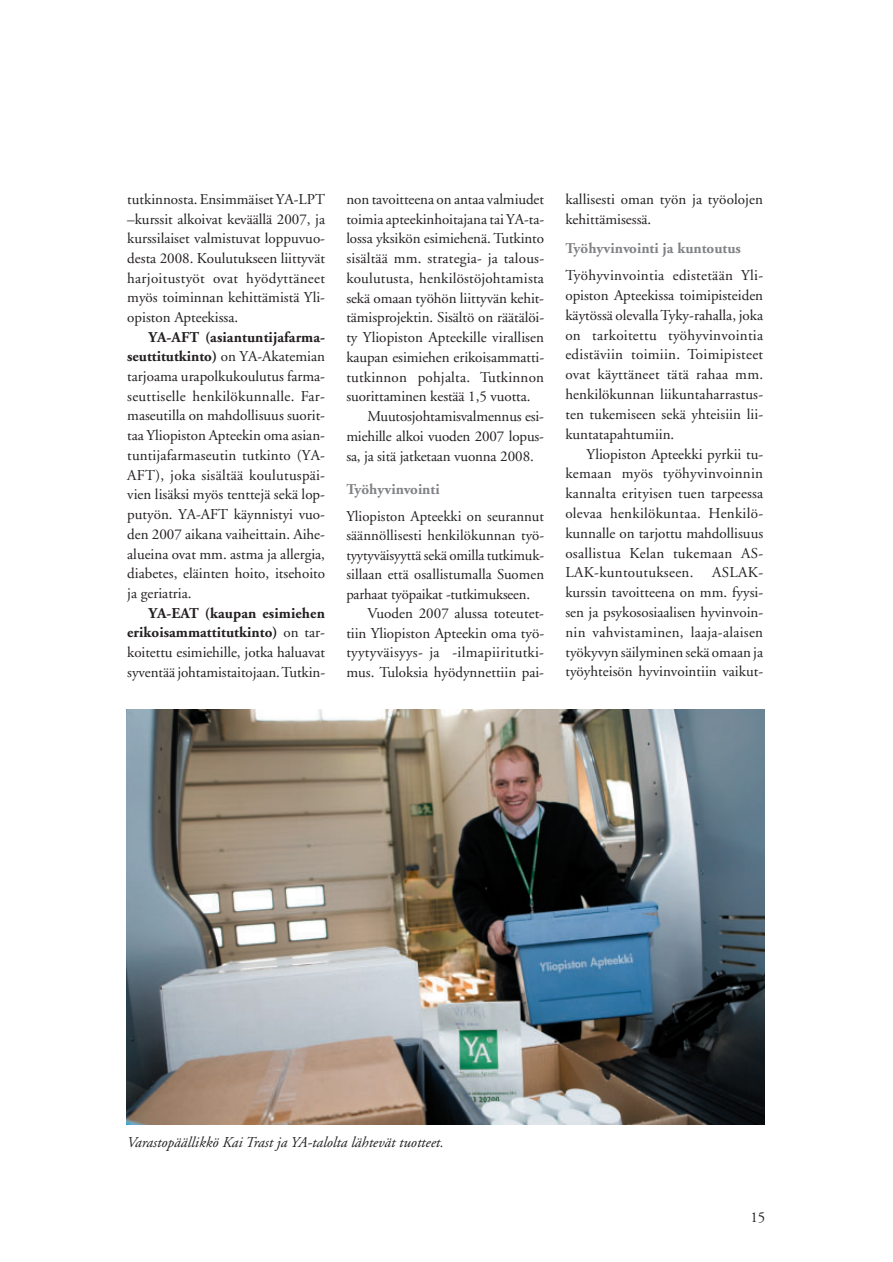
<style>
.page{position:relative;width:893px;height:1262px;background:#fff}
.page>*{position:absolute;margin:0;border:0;box-sizing:border-box;transform-origin:0 0}
.t1{font:15px/19.8px "Adobe Garamond";color:#231f20;text-align:justify}
.t2{font:italic 15px "Adobe Garamond";color:#231f20}
.t3{font:700 15px "Adobe Garamond";color:#808285}
.t4{font:15px "Adobe Garamond";letter-spacing:.02em;color:#231f20}
.s1{font-weight:700}
</style>
<div class="page">
<img style="left:126px;top:710px;width:638px;height:414px">
<p class="t1" style="left:127px;top:191px;width:199px">tutkinnosta. Ensimmäiset YA-LPT –kurssit alkoivat keväällä 2007, ja kurssilaiset valmistuvat loppuvuo&shy;desta 2008. Koulutukseen liittyvät harjoitustyöt ovat hyödyttäneet myös toiminnan kehittämistä Yli&shy;opiston Apteekissa.</p>
<p class="t1" style="left:127px;top:328px;width:199px;text-indent:21px"><span class="s1">YA-AFT (asiantuntijafarma&shy;seuttitutkinto)</span> on YA-Akatemian tarjoama urapolkukoulutus farma&shy;seuttiselle henkilökunnalle. Far&shy;maseutilla on mahdollisuus suorit&shy;taa Yliopiston Apteekin oma asian&shy;tuntijafarmaseutin tutkinto (YA-AFT), joka sisältää koulutuspäi&shy;vien lisäksi myös tenttejä sekä lop&shy;putyön. YA-AFT käynnistyi vuo&shy;den 2007 aikana vaiheittain. Aihe&shy;alueina ovat mm. astma ja allergia, diabetes, eläinten hoito, itsehoito ja geriatria.</p>
<p class="t1" style="left:127px;top:604px;width:199px;text-indent:21px"><span class="s1">YA-EAT (kaupan esimiehen erikoisammattitutkinto)</span> on tar&shy;koitettu esimiehille, jotka haluavat syventää johtamistaitojaan. Tutkin-</p>
<p class="t1" style="left:346px;top:191px;width:199px">non tavoitteena on antaa valmiudet</p>
<p class="t1" style="left:346px;top:210px;width:199px">toimia apteekinhoitajana tai YA-ta-</p>
<p class="t1" style="left:346px;top:230px;width:199px">lossa yksikön esimiehenä. Tutkinto</p>
<p class="t1" style="left:346px;top:250px;width:199px">sisältää mm. strategia- ja talous-</p>
<p class="t1" style="left:346px;top:270px;width:199px">koulutusta, henkilöstöjohtamista</p>
<p class="t1" style="left:346px;top:289px;width:199px">sekä omaan työhön liittyvän kehit-</p>
<p class="t1" style="left:346px;top:309px;width:199px">tämisprojektin. Sisältö on räätälöi-</p>
<p class="t1" style="left:346px;top:329px;width:199px">ty Yliopiston Apteekille virallisen</p>
<p class="t1" style="left:346px;top:348px;width:199px">kaupan esimiehen erikoisammatti-</p>
<p class="t1" style="left:346px;top:368px;width:199px">tutkinnon pohjalta. Tutkinnon</p>
<p class="t1" style="left:346px;top:388px;width:186px">suorittaminen kestää 1,5 vuotta.</p>
<p class="t1" style="left:367px;top:408px;width:178px">Muutosjohtamisvalmennus esi-</p>
<p class="t1" style="left:346px;top:427px;width:199px">miehille alkoi vuoden 2007 lopus-</p>
<p class="t1" style="left:346px;top:447px;width:189px">sa, ja sitä jatketaan vuonna 2008.</p>
<p class="t3" style="left:346px;top:483px;width:95px">Työhyvinvointi</p>
<p class="t1" style="left:346px;top:507px;width:199px">Yliopiston Apteekki on seurannut</p>
<p class="t1" style="left:346px;top:527px;width:199px">säännöllisesti henkilökunnan työ-</p>
<p class="t1" style="left:346px;top:546px;width:199px">tyytyväisyyttä sekä omilla tutkimuk-</p>
<p class="t1" style="left:346px;top:566px;width:199px">sillaan että osallistumalla Suomen</p>
<p class="t1" style="left:346px;top:585px;width:185px">parhaat työpaikat -tutkimukseen.</p>
<p class="t1" style="left:367px;top:605px;width:178px">Vuoden 2007 alussa toteutet-</p>
<p class="t1" style="left:346px;top:624px;width:199px">tiin Yliopiston Apteekin oma työ-</p>
<p class="t4" style="left:346px;top:646px;width:199px">tyytyväisyys- ja -ilmapiiritutki-</p>
<p class="t1" style="left:346px;top:663px;width:199px">mus. Tuloksia hyödynnettiin pai-</p>
<p class="t1" style="left:565px;top:191px;width:199px">kallisesti oman työn ja työolojen kehittämisessä.</p>
<p class="t3" style="left:565px;top:242px;width:177px">Työhyvinvointi ja kuntoutus</p>
<p class="t1" style="left:565px;top:267px;width:199px">Työhyvinvointia edistetään Yli&shy;opiston Apteekissa toimipisteiden käytössä olevalla Tyky-rahalla, joka on tarkoitettu työhyvinvointia edistäviin toimiin. Toimipisteet ovat käyttäneet tätä rahaa mm. henkilökunnan liikuntaharrastus&shy;ten tukemiseen sekä yhteisiin lii&shy;kuntatapahtumiin.</p>
<p class="t1" style="left:565px;top:445px;width:199px;text-indent:21px">Yliopiston Apteekki pyrkii tu&shy;kemaan myös työhyvinvoinnin kannalta erityisen tuen tarpeessa olevaa henkilökuntaa. Henkilö&shy;kunnalle on tarjottu mahdollisuus osallistua Kelan tukemaan AS-LAK-kuntoutukseen. ASLAK&shy;kurssin tavoitteena on mm. fyysi&shy;sen ja psykososiaalisen hyvinvoin&shy;nin vahvistaminen, laaja-alaisen työkyvyn säilyminen sekä omaan ja työyhteisön hyvinvointiin vaikut-</p>
<p class="t2" style="left:127px;top:1135px;width:318px">Varastopäällikkö Kai Trast ja YA-talolta lähtevät tuotteet.</p>
<p class="t1" style="left:750px;top:1209px;width:16px">15</p>
</div>
